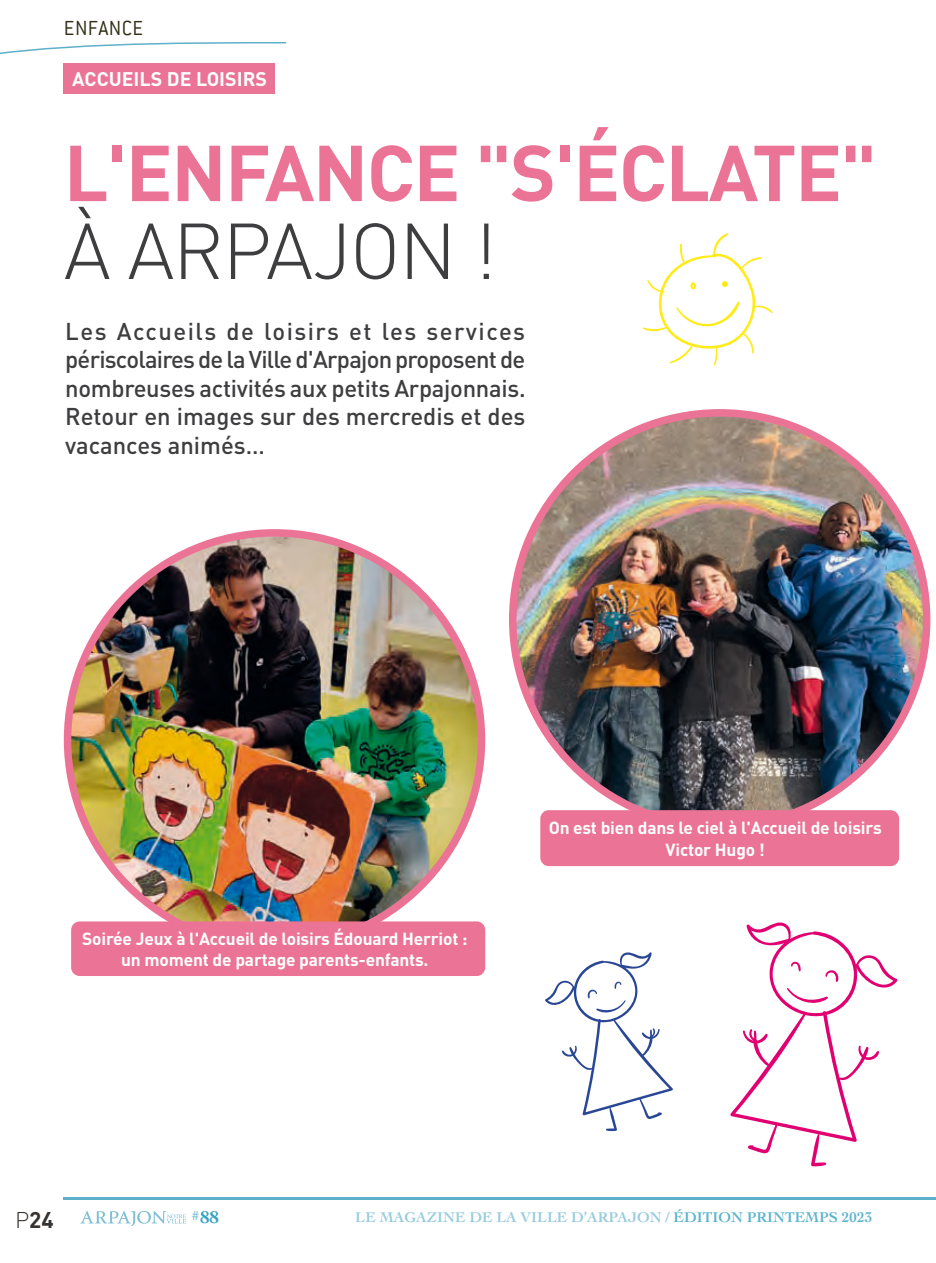
<style>
.page{position:relative;width:936px;height:1263px;background:#fff}
.page>*{position:absolute;margin:0;border:0;box-sizing:border-box;transform-origin:0 0}
.t1{font:700 77.85px "DIN";letter-spacing:-.02em;color:#eb7396}
.t2{font:300 77.85px "DIN";letter-spacing:-.02em;color:#3e3e40}
.t3{font:500 24px/28.5px "DIN";color:#3e3e40;text-align:justify}
.t4{font:300 22.5px "Conduit ITC";letter-spacing:.015em;color:#323018}
.t5{font:700 22.5px "DIN";color:#363330}
.t6{font:700 19.5px "DIN";color:#fff}
.t7{font:700 18px "Cochin LT";color:#008bb2}
.t8{font:700 17.25px/21.6px "DIN";letter-spacing:-.01em;color:#fff;text-align:center}
.t9{font:700 14.85px "Cochin LT";color:#5eafca}
.s1{font-weight:300}
.s2{color:#008bb2}
</style>
<div class="page">
<hr style="left:64px;top:1197px;width:871px;height:2px;background:#5eafca">
<svg style="left:80px;top:1211px;width:106px;height:15px"></svg>
<svg style="left:0;top:42px;width:287px;height:12px"></svg>
<div style="left:64px;top:63px;width:211px;height:30px;background:#eb7396"></div>
<img style="left:68px;top:533px;width:413px;height:413px;border-radius:207px">
<img style="left:512px;top:413px;width:414px;height:413px;border-radius:207px">
<div style="left:71px;top:921px;width:414px;height:55px;background:#eb7396;border-radius:9px"></div>
<div style="left:540px;top:810px;width:359px;height:56px;background:#eb7396;border-radius:9px"></div>
<svg style="left:730px;top:922px;width:167px;height:244px"></svg>
<svg style="left:545px;top:952px;width:128px;height:179px"></svg>
<svg style="left:642px;top:233px;width:131px;height:133px"></svg>
<p class="t4" style="left:64px;top:15px;width:81px">ENFANCE</p>
<p class="t6" style="left:72px;top:66px;width:196px">ACCUEILS DE LOISIRS</p>
<h1 class="t1" style="left:64px;top:122px;width:814px">L'ENFANCE "S'ÉCLATE"</h1>
<h1 class="t2" style="left:64px;top:203px;width:434px">À ARPAJON !</h1>
<p class="t3" style="left:65px;top:316px;width:462px">Les Accueils de loisirs et les services périscolaires de la Ville d'Arpajon proposent de nombreuses activités aux petits Arpajonnais.<br>Retour en images sur des mercredis et des vacances animés…</p>
<p class="t8" style="left:82px;top:927px;width:387px">Soirée Jeux à l'Accueil de loisirs Édouard Herriot : un moment de partage parents-enfants.</p>
<p class="t8" style="left:548px;top:816px;width:334px">On est bien dans le ciel à l'Accueil de loisirs<br>Victor Hugo !</p>
<p class="t5" style="left:15px;top:1205px;width:40px"><span class="s1">P</span>24</p>
<p class="t7" style="left:192px;top:1206px;width:29px"><sup>#</sup>88</p>
<p class="t9" style="left:355px;top:1208px;width:518px">LE MAGAZINE DE LA VILLE D’ARPAJON / <span class="s2">ÉDITION PRINTEMPS 2023</span></p>
</div>
